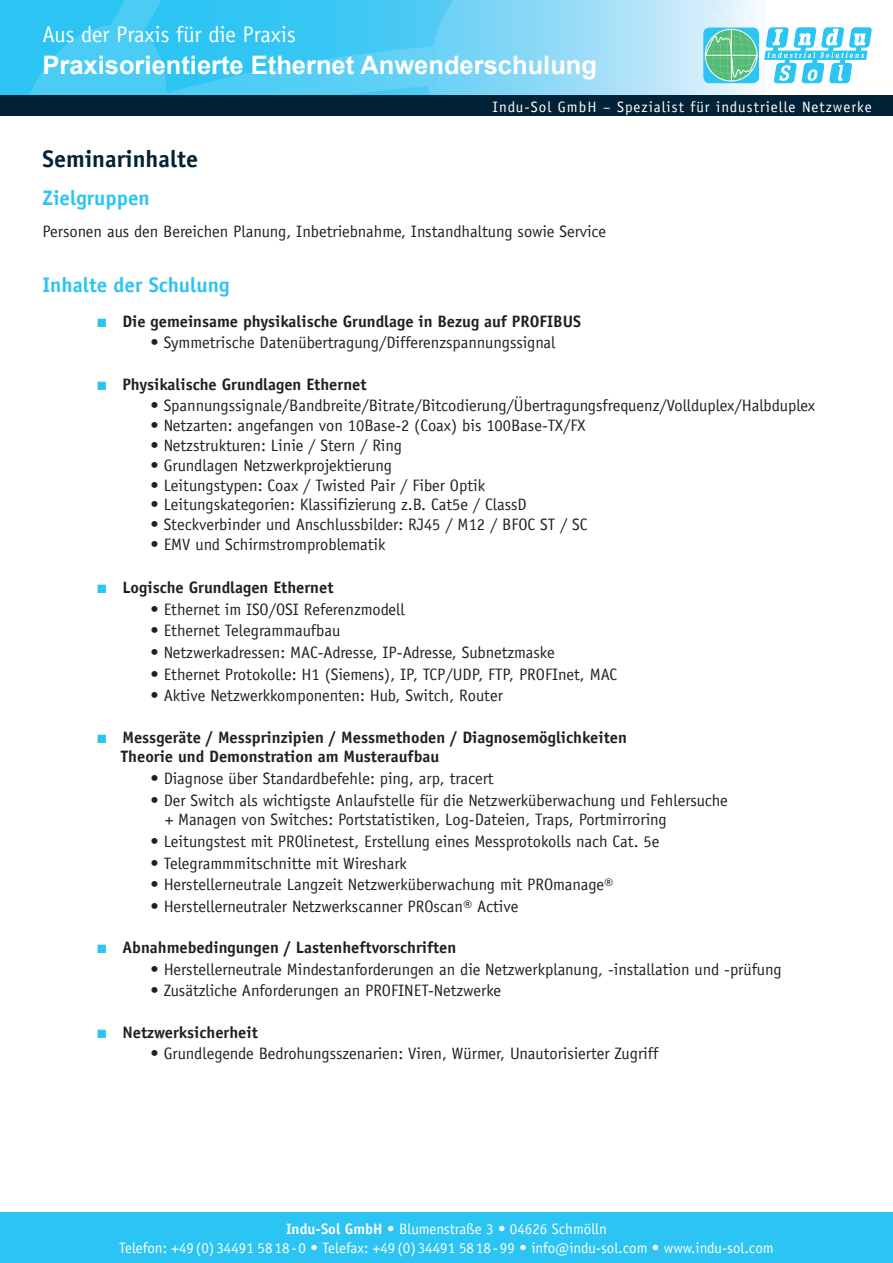
<style>
.page{position:relative;width:893px;height:1263px;background:#fff}
.page>*{position:absolute;margin:0;border:0;box-sizing:border-box;transform-origin:0 0}
.t1{font:700 25.5px "Arial";color:#fff}
.t2{font:700 24px "Officina Sans";color:#022337}
.t3{font:22.5px "Officina Sans";color:#fff}
.t4{font:700 21px "Officina Sans";color:#2bc4f3}
.t5{font:16.5px/19.8px "Officina Sans";color:#231f20}
.t6{font:700 16.5px/19.8px "Officina Sans";color:#231f20}
.t7{font:15px/19.2px "Officina Sans";color:#fff;text-align:center}
.t8{font:15px "Officina Sans";letter-spacing:.07em;color:#fff}
.s1{font-family:"Arial";font-size:18px;color:#2bc4f3}
.s2{font-weight:700}
</style>
<div class="page">
<svg style="left:0;top:0;width:893px;height:96px;background:#71d3f4"></svg>
<svg style="left:703px;top:28px;width:56px;height:55px"></svg>
<svg style="left:764px;top:27px;width:108px;height:56px"></svg>
<svg style="left:705px;top:29px;width:52px;height:52px;background:#66c7a3"></svg>
<div style="left:0;top:96px;width:893px;height:20px;background:#022337"></div>
<div style="left:0;top:1212px;width:893px;height:51px;background:#2bc4f3"></div>
<h3 class="t3" style="left:43px;top:22px;width:255px">Aus der Praxis für die Praxis</h3>
<h1 class="t1" style="left:43px;top:48px;width:556px">Praxisorientierte Ethernet Anwenderschulung</h1>
<p class="t8" style="left:492px;top:98px;width:381px">Indu-Sol GmbH – Spezialist für industrielle Netzwerke</p>
<h2 class="t2" style="left:43px;top:143px;width:157px">Seminarinhalte</h2>
<p class="t4" style="left:43px;top:184px;width:109px">Zielgruppen</p>
<p class="t5" style="left:43px;top:222px;width:565px">Personen aus den Bereichen Planung, Inbetriebnahme, Instandhaltung sowie Service</p>
<p class="t4" style="left:43px;top:272px;width:189px">Inhalte der Schulung</p>
<p class="t6" style="left:97px;top:311px;width:486px"><span class="s1">■</span> Die gemeinsame physikalische Grundlage in Bezug auf PROFIBUS</p>
<p class="t5" style="left:151px;top:333px;width:406px">• Symmetrische Datenübertragung/Differenzspannungssignal</p>
<p class="t6" style="left:97px;top:374px;width:272px"><span class="s1">■</span> Physikalische Grundlagen Ethernet</p>
<p class="t5" style="left:151px;top:396px;width:666px">• Spannungssignale/Bandbreite/Bitrate/Bitcodierung/Übertragungsfrequenz/Vollduplex/Halbduplex</p>
<p class="t5" style="left:151px;top:416px;width:436px">• Netzarten: angefangen von 10Base-2 (Coax) bis 100Base-TX/FX</p>
<p class="t5" style="left:151px;top:435px;width:253px">• Netzstrukturen: Linie / Stern / Ring</p>
<p class="t5" style="left:151px;top:455px;width:243px">• Grundlagen Netzwerkprojektierung</p>
<p class="t5" style="left:151px;top:475px;width:336px">• Leitungstypen: Coax / Twisted Pair / Fiber Optik</p>
<p class="t5" style="left:151px;top:495px;width:378px">• Leitungskategorien: Klassifizierung z.B. Cat5e / ClassD</p>
<p class="t5" style="left:151px;top:515px;width:438px">• Steckverbinder und Anschlussbilder: RJ45 / M12 / BFOC ST / SC</p>
<p class="t5" style="left:151px;top:534px;width:237px">• EMV und Schirmstromproblematik</p>
<p class="t6" style="left:97px;top:577px;width:238px"><span class="s1">■</span> Logische Grundlagen Ethernet</p>
<p class="t5" style="left:151px;top:599px;width:256px">• Ethernet im ISO/OSI Referenzmodell</p>
<p class="t5" style="left:151px;top:621px;width:191px">• Ethernet Telegrammaufbau</p>
<p class="t5" style="left:151px;top:642px;width:406px">• Netzwerkadressen: MAC-Adresse, IP-Adresse, Subnetzmaske</p>
<p class="t5" style="left:151px;top:664px;width:468px">• Ethernet Protokolle: H1 (Siemens), IP, TCP/UDP, FTP, PROFInet, MAC</p>
<p class="t5" style="left:151px;top:686px;width:354px">• Aktive Netzwerkkomponenten: Hub, Switch, Router</p>
<p class="t6" style="left:121px;top:727px;width:507px;text-indent:-24px"><span class="s1">■</span> Messgeräte / Messprinzipien / Messmethoden / Diagnosemöglichkeiten<br>Theorie und Demonstration am Musteraufbau</p>
<p class="t5" style="left:151px;top:768px;width:345px">• Diagnose über Standardbefehle: ping, arp, tracert</p>
<p class="t5" style="left:165px;top:790px;width:564px;text-indent:-15px">• Der Switch als wichtigste Anlaufstelle für die Netzwerküberwachung und Fehlersuche + Managen von Switches: Portstatistiken, Log-Dateien, Traps, Portmirroring</p>
<p class="t5" style="left:151px;top:831px;width:510px">• Leitungstest mit PROlinetest, Erstellung eines Messprotokolls nach Cat. 5e</p>
<p class="t5" style="left:151px;top:853px;width:258px">• Telegrammmitschnitte mit Wireshark</p>
<p class="t5" style="left:151px;top:875px;width:464px">• Herstellerneutrale Langzeit Netzwerküberwachung mit PROmanage®</p>
<p class="t5" style="left:151px;top:896px;width:369px">• Herstellerneutraler Netzwerkscanner PROscan® Active</p>
<p class="t6" style="left:97px;top:937px;width:361px"><span class="s1">■</span> Abnahmebedingungen / Lastenheftvorschriften</p>
<p class="t5" style="left:151px;top:959px;width:633px">• Herstellerneutrale Mindestanforderungen an die Netzwerkplanung, -installation und -prüfung</p>
<p class="t5" style="left:151px;top:981px;width:352px">• Zusätzliche Anforderungen an PROFINET-Netzwerke</p>
<p class="t6" style="left:97px;top:1022px;width:163px"><span class="s1">■</span> Netzwerksicherheit</p>
<p class="t5" style="left:151px;top:1044px;width:509px">• Grundlegende Bedrohungsszenarien: Viren, Würmer, Unautorisierter Zugriff</p>
<p class="t7" style="left:119px;top:1219px;width:656px"><span class="s2">Indu-Sol GmbH</span> • Blumenstraße 3 • 04626 Schmölln<br>Telefon: +49(0) 34491 5818- 0 • Telefax: +49(0) 34491 5818 - 99 • info@indu-sol.com • www.indu-sol.com</p>
</div>
